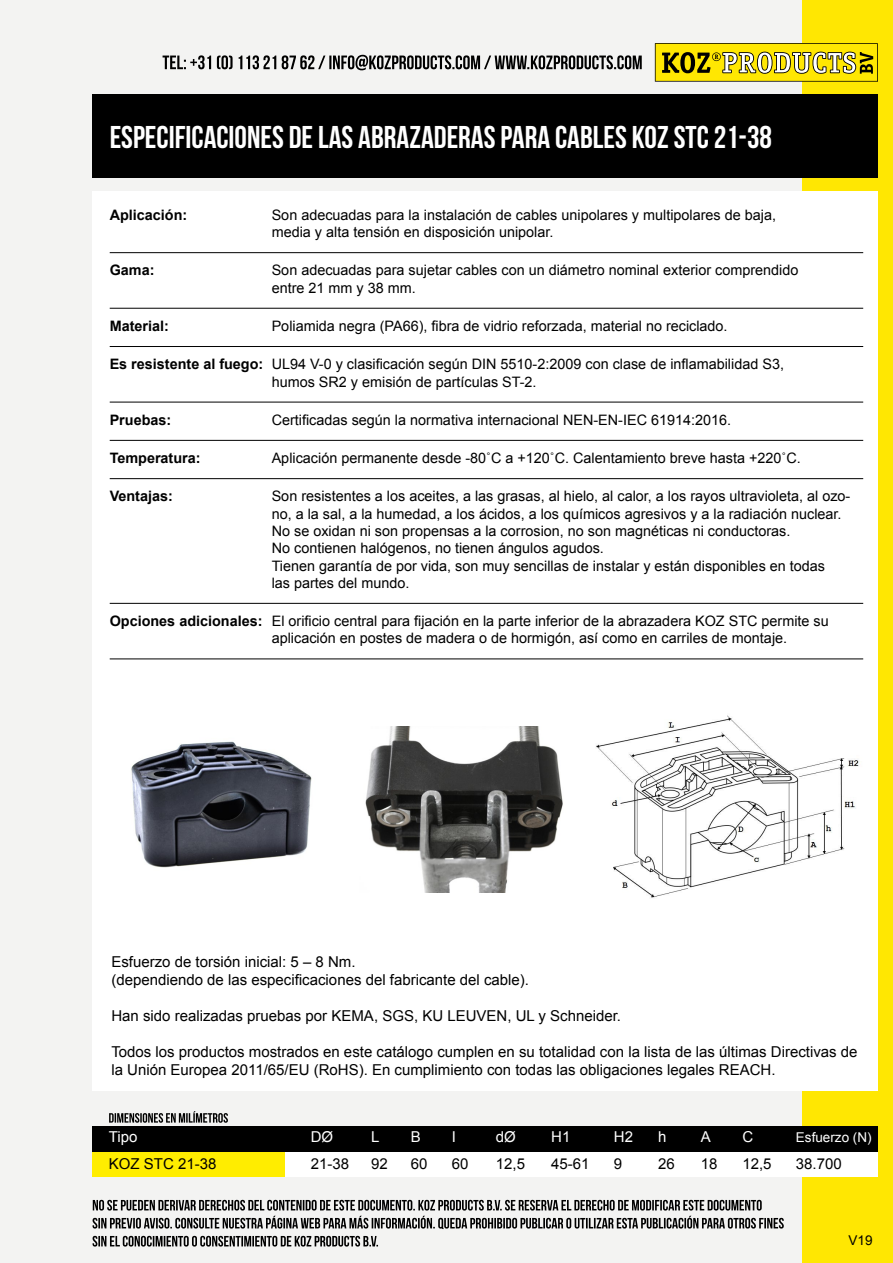
<style>
.page{position:relative;width:893px;height:1263px;background:#f3f3f2}
.page>*{position:absolute;margin:0;border:0;box-sizing:border-box;transform-origin:0 0}
.t1{font:31.5px "Bebas Neue";color:#fff}
.t2{font:15px/18px "Arial";color:#000}
.t3{font:15px "Arial";color:#fff}
.t4{font:14.4px/17.2px "Arial";color:#000}
.t5{font:700 14.4px "Arial";color:#000}
.t6{font:13.5px "Arial";color:#fff}
.t7{font:13.5px "Arial";color:#000}
.s1{font-weight:700}
</style>
<div class="page">
<div style="left:802px;top:0;width:91px;height:1263px;background:#ffe702"></div>
<div style="left:92px;top:191px;width:786px;height:900px;background:#fff"></div>
<svg style="left:655px;top:43px;width:223px;height:39px"></svg>
<div style="left:92px;top:95px;width:786px;height:83px;background:#000"></div>
<svg style="left:163px;top:55px;width:479px;height:15px"></svg>
<hr style="left:110px;top:252px;width:753px;height:1px;background:#000">
<hr style="left:110px;top:308px;width:753px;height:1px;background:#000">
<hr style="left:110px;top:346px;width:753px;height:1px;background:#000">
<hr style="left:110px;top:402px;width:753px;height:1px;background:#000">
<hr style="left:110px;top:440px;width:753px;height:1px;background:#000">
<hr style="left:110px;top:478px;width:753px;height:1px;background:#000">
<hr style="left:110px;top:603px;width:753px;height:1px;background:#000">
<hr style="left:110px;top:659px;width:753px;height:1px;background:#000">
<div style="left:92px;top:1151px;width:194px;height:25px;background:#ffed00"></div>
<div style="left:286px;top:1151px;width:592px;height:25px;background:#fff"></div>
<div style="left:92px;top:1126px;width:786px;height:25px;background:#000"></div>
<img style="left:596px;top:715px;width:263px;height:183px">
<img style="left:365px;top:726px;width:198px;height:167px">
<img style="left:131px;top:741px;width:181px;height:127px">
<svg style="left:93px;top:1236px;width:285px;height:10px"></svg>
<svg style="left:93px;top:1216px;width:691px;height:13px"></svg>
<svg style="left:93px;top:1200px;width:669px;height:10px"></svg>
<svg style="left:109px;top:1111px;width:119px;height:12px"></svg>
<h1 class="t1" style="left:110px;top:120px;width:664px">ESPECIFICACIONES DE LAS ABRAZADERAS PARA CABLES KOZ STC 21-38</h1>
<p class="t5" style="left:110px;top:205px;width:79px">Aplicación:</p>
<p class="t4" style="left:272px;top:206px;width:506px">Son adecuadas para la instalación de cables unipolares y multipolares de baja, media y alta tensión en disposición unipolar.</p>
<p class="t5" style="left:110px;top:261px;width:46px">Gama:</p>
<p class="t4" style="left:272px;top:262px;width:528px">Son adecuadas para sujetar cables con un diámetro nominal exterior comprendido entre 21 mm y 38 mm.</p>
<p class="t5" style="left:110px;top:316px;width:61px">Material:</p>
<p class="t4" style="left:272px;top:317px;width:457px">Poliamida negra (PA66), fibra de vidrio reforzada, material no reciclado.</p>
<p class="t4" style="left:272px;top:356px;width:514px;text-indent:-162px"><span class="s1">Es resistente al fuego:</span> UL94 V-0 y clasificación según DIN 5510-2:2009 con clase de inflamabilidad S3, humos SR2 y emisión de partículas ST-2.</p>
<p class="t5" style="left:110px;top:410px;width:63px">Pruebas:</p>
<p class="t4" style="left:272px;top:411px;width:461px">Certificadas según la normativa internacional NEN-EN-IEC 61914:2016.</p>
<p class="t5" style="left:110px;top:449px;width:92px">Temperatura:</p>
<p class="t4" style="left:272px;top:450px;width:531px">Aplicación permanente desde -80˚C a +120˚C. Calentamiento breve hasta +220˚C.</p>
<p class="t5" style="left:110px;top:487px;width:65px">Ventajas:</p>
<p class="t4" style="left:272px;top:488px;width:580px">Son resistentes a los aceites, a las grasas, al hielo, al calor, a los rayos ultravioleta, al ozo&shy;no, a la sal, a la humedad, a los ácidos, a los químicos agresivos y a la radiación nuclear.<br>No se oxidan ni son propensas a la corrosion, no son magnéticas ni conductoras.<br>No contienen halógenos, no tienen ángulos agudos.<br>Tienen garantía de por vida, son muy sencillas de instalar y están disponibles en todas<br>las partes del mundo.</p>
<p class="t4" style="left:272px;top:613px;width:559px;text-indent:-162px"><span class="s1">Opciones adicionales:</span> El orificio central para fijación en la parte inferior de la abrazadera KOZ STC permite su aplicación en postes de madera o de hormigón, así como en carriles de montaje.</p>
<p class="t2" style="left:111px;top:952px;width:419px">Esfuerzo de torsión inicial: 5 – 8 Nm.<br>(dependiendo de las especificaciones del fabricante del cable).</p>
<p class="t2" style="left:111px;top:1006px;width:511px">Han sido realizadas pruebas por KEMA, SGS, KU LEUVEN, UL y Schneider.</p>
<p class="t2" style="left:111px;top:1042px;width:748px">Todos los productos mostrados en este catálogo cumplen en su totalidad con la lista de las últimas Directivas de la Unión Europea 2011/65/EU (RoHS). En cumplimiento con todas las obligaciones legales REACH.</p>
<p class="t3" style="left:109px;top:1127px;width:30px">Tipo</p>
<p class="t2" style="left:109px;top:1155px;width:109px">KOZ STC 21-38</p>
<p class="t3" style="left:311px;top:1127px;width:24px">DØ</p>
<p class="t2" style="left:311px;top:1155px;width:40px">21-38</p>
<p class="t3" style="left:371px;top:1127px;width:10px">L</p>
<p class="t2" style="left:371px;top:1155px;width:18px">92</p>
<p class="t3" style="left:411px;top:1127px;width:12px">B</p>
<p class="t2" style="left:411px;top:1155px;width:18px">60</p>
<p class="t3" style="left:452px;top:1127px;width:6px">I</p>
<p class="t2" style="left:452px;top:1155px;width:18px">60</p>
<p class="t3" style="left:496px;top:1127px;width:22px">dØ</p>
<p class="t2" style="left:496px;top:1155px;width:31px">12,5</p>
<p class="t3" style="left:551px;top:1127px;width:21px">H1</p>
<p class="t2" style="left:551px;top:1155px;width:40px">45-61</p>
<p class="t3" style="left:614px;top:1127px;width:21px">H2</p>
<p class="t2" style="left:614px;top:1155px;width:10px">9</p>
<p class="t3" style="left:658px;top:1127px;width:10px">h</p>
<p class="t2" style="left:658px;top:1155px;width:18px">26</p>
<p class="t3" style="left:701px;top:1127px;width:12px">A</p>
<p class="t2" style="left:701px;top:1155px;width:18px">18</p>
<p class="t3" style="left:742px;top:1127px;width:12px">C</p>
<p class="t2" style="left:742px;top:1155px;width:31px">12,5</p>
<p class="t6" style="left:796px;top:1129px;width:77px">Esfuerzo (N)</p>
<p class="t2" style="left:796px;top:1155px;width:47px">38.700</p>
<p class="t7" style="left:848px;top:1232px;width:26px">V19</p>
</div>
